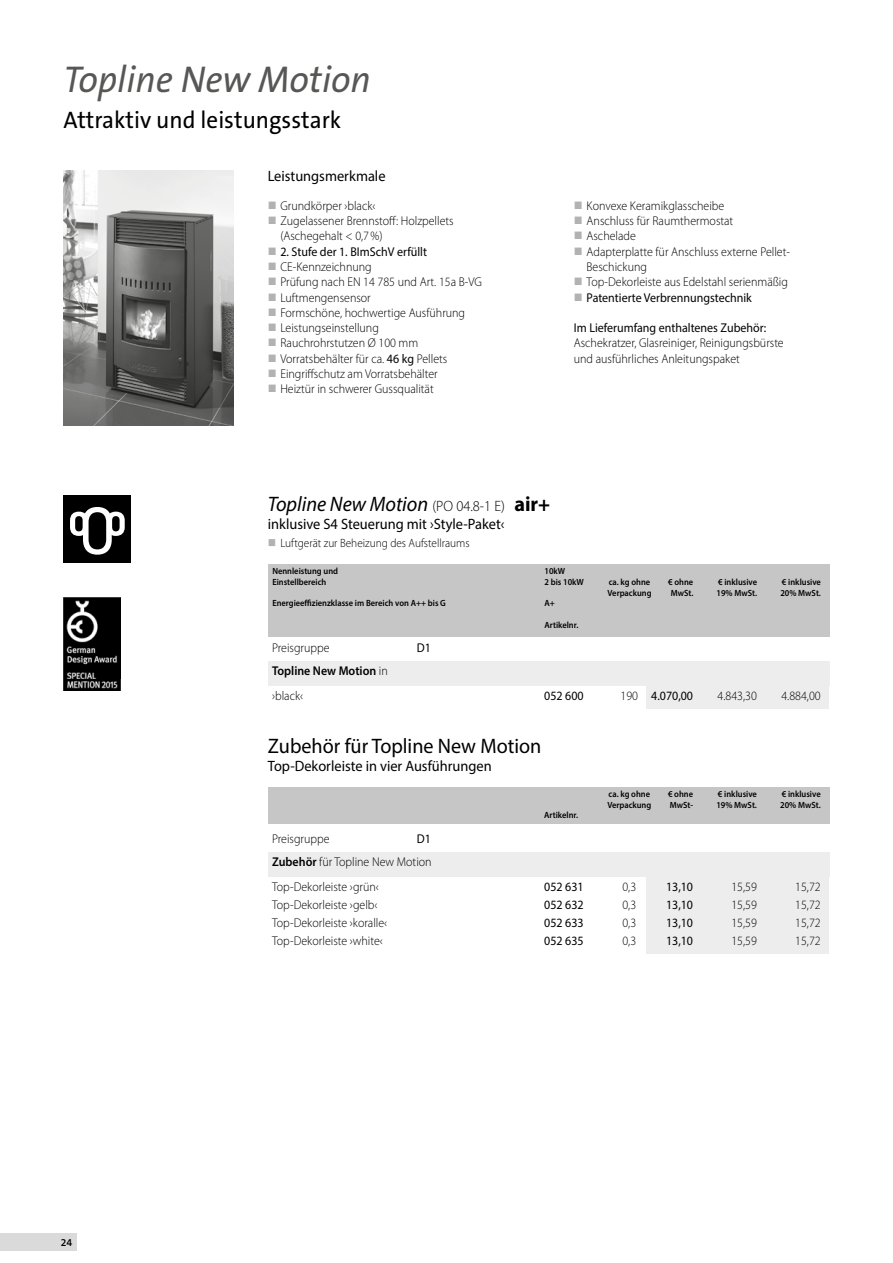
<style>
.page{position:relative;width:893px;height:1263px;background:#fff}
.page>*{position:absolute;margin:0;border:0;box-sizing:border-box;transform-origin:0 0}
.t1{font:italic 37.5px "The Sans B5 Plain";color:#575756;scale:.96 1}
.t2{font:24px "The Sans B5 Plain";color:#000;scale:.96 1}
.t3{font:italic 21px "Myriad Pro";color:#000;scale:.96 1}
.t4{font:21px "Myriad Pro";color:#000;scale:.96 1}
.t5{font:15px "Myriad Pro";color:#000;scale:.96 1}
.t6{font:300 12.75px/15.3px "Myriad Pro";color:#000;scale:.94 1}
.t7{font:12.75px "Myriad Pro";color:#000;scale:.94 1}
.t8{font:600 12.75px/24.9px "Myriad Pro";color:#000;scale:.94 1}
.t9{font:300 12px "Myriad Pro";color:#000;scale:.94 1}
.t10{font:600 10.5px "The Sans B6";color:#000}
.t11{font:600 9px "Myriad Pro";color:#000;scale:.94 1}
.s1{color:#b3b2b2}
.s2{font-weight:400}
.s3{font-weight:300;font-style:normal;font-size:15px}
.s4{font-weight:700;font-style:normal}
.s5{font-weight:300}
.s6{font-weight:600}
</style>
<div class="page">
<div style="left:0;top:1233px;width:77px;height:17px;background:#dadada"></div>
<img style="left:64px;top:170px;width:170px;height:255px">
<img style="left:64px;top:598px;width:56px;height:93px">
<div style="left:64px;top:495px;width:67px;height:67px;background:#000"></div>
<svg style="left:70px;top:507px;width:55px;height:48px"></svg>
<div style="left:646px;top:661px;width:183px;height:48px;background:#ededed"></div>
<div style="left:268px;top:661px;width:561px;height:25px;background:#ededed"></div>
<div style="left:268px;top:564px;width:561px;height:72px;background:#c6c6c6"></div>
<div style="left:646px;top:852px;width:183px;height:102px;background:#ededed"></div>
<div style="left:268px;top:852px;width:561px;height:25px;background:#ededed"></div>
<div style="left:268px;top:787px;width:561px;height:36px;background:#c6c6c6"></div>
<h1 class="t1" style="left:64px;top:59px;width:322px">Topline New Motion</h1>
<h2 class="t2" style="left:64px;top:107px;width:291px">Attraktiv und leistungsstark</h2>
<p class="t5" style="left:268px;top:167px;width:124px">Leistungsmerkmale</p>
<p class="t6" style="left:268px;top:198px;width:116px"><span class="s1">■</span> Grundkörper ›black‹</p>
<p class="t6" style="left:280px;top:213px;width:186px;text-indent:-13px"><span class="s1">■</span> Zugelassener Brennstoff: Holzpellets (Aschegehalt &lt; 0,7%)</p>
<p class="t7" style="left:268px;top:243px;width:171px"><span class="s1">■</span> 2. Stufe der 1. BImSchV erfüllt</p>
<p class="t6" style="left:268px;top:259px;width:112px"><span class="s1">■</span> CE-Kennzeichnung</p>
<p class="t6" style="left:268px;top:274px;width:229px"><span class="s1">■</span> Prüfung nach EN 14 785 und Art. 15a B-VG</p>
<p class="t6" style="left:268px;top:290px;width:111px"><span class="s1">■</span> Luftmengensensor</p>
<p class="t6" style="left:268px;top:305px;width:212px"><span class="s1">■</span> Formschöne, hochwertige Ausführung</p>
<p class="t6" style="left:268px;top:320px;width:120px"><span class="s1">■</span> Leistungseinstellung</p>
<p class="t6" style="left:268px;top:336px;width:162px"><span class="s1">■</span> Rauchrohrstutzen Ø 100 mm</p>
<p class="t6" style="left:268px;top:351px;width:193px"><span class="s1">■</span> Vorratsbehälter für ca. <span class="s2">46 kg</span> Pellets</p>
<p class="t6" style="left:268px;top:366px;width:183px"><span class="s1">■</span> Eingriffschutz am Vorratsbehälter</p>
<p class="t6" style="left:268px;top:382px;width:178px"><span class="s1">■</span> Heiztür in schwerer Gussqualität</p>
<p class="t6" style="left:574px;top:198px;width:162px"><span class="s1">■</span> Konvexe Keramikglasscheibe</p>
<p class="t6" style="left:574px;top:213px;width:171px"><span class="s1">■</span> Anschluss für Raumthermostat</p>
<p class="t6" style="left:574px;top:229px;width:67px"><span class="s1">■</span> Aschelade</p>
<p class="t6" style="left:587px;top:244px;width:218px;text-indent:-13px"><span class="s1">■</span> Adapterplatte für Anschluss externe Pellet-<br>Beschickung</p>
<p class="t6" style="left:574px;top:274px;width:229px"><span class="s1">■</span> Top-Dekorleiste aus Edelstahl serienmäßig</p>
<p class="t7" style="left:574px;top:289px;width:191px"><span class="s1">■</span> Patentierte Verbrennungstechnik</p>
<p class="t7" style="left:574px;top:320px;width:206px">Im Lieferumfang enthaltenes Zubehör:</p>
<p class="t6" style="left:574px;top:336px;width:225px">Aschekratzer, Glasreiniger, Reinigungsbürste und ausführliches Anleitungspaket</p>
<h3 class="t3" style="left:268px;top:491px;width:296px">Topline New Motion <span class="s3">(PO 04.8-1 E)</span> <span class="s4">air+</span></h3>
<p class="t5" style="left:268px;top:514px;width:248px">inklusive S4 Steuerung mit ›Style-Paket‹</p>
<p class="t9" style="left:268px;top:536px;width:216px"><span class="s1">■</span> Luftgerät zur Beheizung des Aufstellraums</p>
<p class="t11" style="left:272px;top:565px;width:71px">Nennleistung und</p>
<p class="t11" style="left:544px;top:565px;width:24px">10kW</p>
<p class="t11" style="left:272px;top:576px;width:59px">Einstellbereich</p>
<p class="t11" style="left:544px;top:576px;width:43px">2 bis 10kW</p>
<p class="t11" style="left:609px;top:576px;width:46px">ca. kg ohne</p>
<p class="t11" style="left:668px;top:576px;width:28px">€ ohne</p>
<p class="t11" style="left:718px;top:576px;width:43px">€ inklusive</p>
<p class="t11" style="left:782px;top:576px;width:43px">€ inklusive</p>
<p class="t11" style="left:608px;top:587px;width:48px">Verpackung</p>
<p class="t11" style="left:671px;top:587px;width:26px">MwSt.</p>
<p class="t11" style="left:717px;top:587px;width:45px">19% MwSt.</p>
<p class="t11" style="left:780px;top:587px;width:45px">20% MwSt.</p>
<p class="t11" style="left:272px;top:598px;width:186px">Energieeffizienzklasse im Bereich von A++ bis G</p>
<p class="t11" style="left:544px;top:598px;width:13px">A+</p>
<p class="t11" style="left:544px;top:619px;width:37px">Artikelnr.</p>
<p class="t6" style="left:272px;top:640px;width:62px">Preisgruppe</p>
<p class="t7" style="left:417px;top:639px;width:17px">D1</p>
<p class="t8" style="left:272px;top:658px;width:125px">Topline New Motion <span class="s5">in ›black‹</span></p>
<p class="t7" style="left:544px;top:688px;width:43px">052 600</p>
<p class="t7" style="left:621px;top:688px;width:79px"><span class="s5">190</span> 4.070,00</p>
<p class="t6" style="left:718px;top:688px;width:43px">4.843,30</p>
<p class="t6" style="left:781px;top:688px;width:43px">4.884,00</p>
<h3 class="t4" style="left:268px;top:733px;width:286px">Zubehör für Topline New Motion</h3>
<p class="t5" style="left:268px;top:757px;width:235px">Top-Dekorleiste in vier Ausführungen</p>
<p class="t6" style="left:272px;top:831px;width:62px">Preisgruppe</p>
<p class="t7" style="left:417px;top:830px;width:17px">D1</p>
<p class="t11" style="left:544px;top:810px;width:37px">Artikelnr.</p>
<p class="t11" style="left:609px;top:788px;width:46px">ca. kg ohne</p>
<p class="t11" style="left:668px;top:788px;width:28px">€ ohne</p>
<p class="t11" style="left:718px;top:788px;width:43px">€ inklusive</p>
<p class="t11" style="left:782px;top:788px;width:43px">€ inklusive</p>
<p class="t11" style="left:607px;top:799px;width:48px">Verpackung</p>
<p class="t11" style="left:670px;top:799px;width:26px">MwSt-</p>
<p class="t11" style="left:716px;top:799px;width:45px">19% MwSt.</p>
<p class="t11" style="left:780px;top:799px;width:45px">20% MwSt.</p>
<p class="t6" style="left:272px;top:850px;width:171px;line-height:24.9px"><span class="s6">Zubehör</span> für Topline New Motion<br>Top-Dekorleiste ›grün‹</p>
<p class="t7" style="left:544px;top:879px;width:43px">052 631</p>
<p class="t6" style="left:622px;top:879px;width:16px">0,3</p>
<p class="t7" style="left:666px;top:879px;width:30px">13,10</p>
<p class="t6" style="left:731px;top:879px;width:29px">15,59</p>
<p class="t6" style="left:795px;top:879px;width:29px">15,72</p>
<p class="t10" style="left:61px;top:1236px;width:13px">24</p>
<p class="t6" style="left:272px;top:897px;width:114px">Top-Dekorleiste ›gelb‹</p>
<p class="t7" style="left:544px;top:897px;width:43px">052 632</p>
<p class="t6" style="left:622px;top:897px;width:16px">0,3</p>
<p class="t7" style="left:666px;top:897px;width:30px">13,10</p>
<p class="t6" style="left:731px;top:897px;width:29px">15,59</p>
<p class="t6" style="left:795px;top:897px;width:29px">15,72</p>
<p class="t6" style="left:272px;top:915px;width:124px">Top-Dekorleiste ›koralle‹</p>
<p class="t7" style="left:544px;top:915px;width:43px">052 633</p>
<p class="t6" style="left:622px;top:915px;width:16px">0,3</p>
<p class="t7" style="left:666px;top:915px;width:30px">13,10</p>
<p class="t6" style="left:731px;top:915px;width:29px">15,59</p>
<p class="t6" style="left:795px;top:915px;width:29px">15,72</p>
<p class="t6" style="left:272px;top:933px;width:119px">Top-Dekorleiste ›white‹</p>
<p class="t7" style="left:544px;top:933px;width:43px">052 635</p>
<p class="t6" style="left:622px;top:933px;width:16px">0,3</p>
<p class="t7" style="left:666px;top:933px;width:30px">13,10</p>
<p class="t6" style="left:731px;top:933px;width:29px">15,59</p>
<p class="t6" style="left:795px;top:933px;width:29px">15,72</p>
</div>
